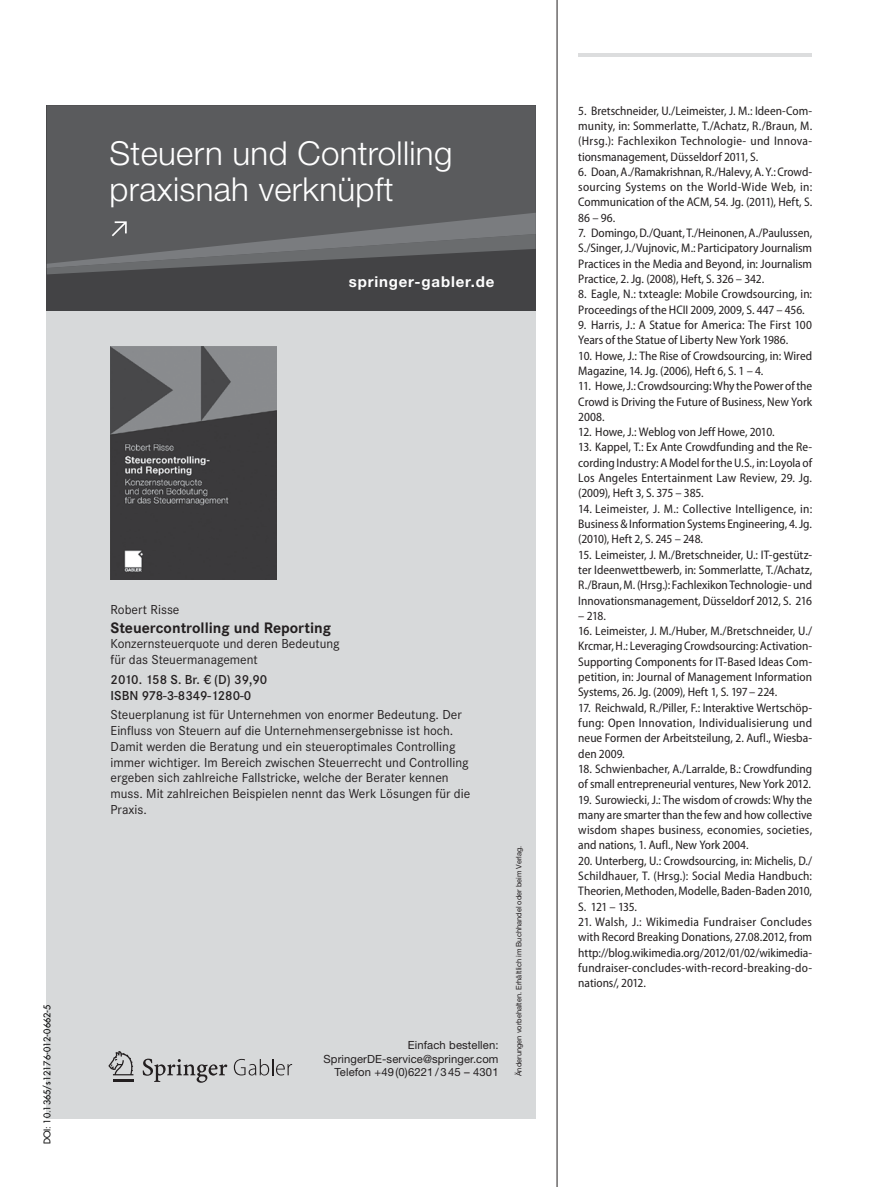
<style>
.page{position:relative;width:893px;height:1187px;background:#fff}
.page>*{position:absolute;margin:0;border:0;box-sizing:border-box;transform-origin:0 0}
.t1{font:300 33px/36px "Helvetica Neue LT Std";letter-spacing:.01em;color:#fff}
.t2{font:700 15.75px "Corporate S";color:#231f20}
.t3{font:700 15px "Helvetica Neue LT Std";letter-spacing:.055em;color:#fff}
.t4{font:13.5px/15.8px "Corporate S";color:#231f20}
.t5{font:600 13.5px/16.5px "Corporate S";color:#231f20}
.t6{font:semi-condensed 12.45px/15.3px "Myriad Pro";color:#231f20;text-align:justify}
.t7{font:11.25px/13.5px "Helvetica Neue LT Std";letter-spacing:.01em;color:#231f20;text-align:right}
.t8{font:9px "Futura";color:#000}
.t9{font:7.5px "Helvetica Neue LT Std";color:#231f20}
</style>
<div class="page">
<hr style="left:578px;top:53px;width:234px;height:4px;background:#dcddde">
<hr style="left:557px;top:0;width:1px;height:1186px;background:#231f20">
<div style="left:47px;top:236px;width:489px;height:882px;background:#d7d9da"></div>
<img style="left:111px;top:346px;width:165px;height:233px">
<div style="left:47px;top:105px;width:489px;height:205px;background:#434345"></div>
<div style="left:47px;top:105px;width:489px;height:108px;background:#5a5b5d"></div>
<svg style="left:47px;top:213px;width:489px;height:61px"></svg>
<svg style="left:143px;top:1058px;width:84px;height:24px"></svg>
<hr style="left:113px;top:1079px;width:20px;height:2px;background:#231f20">
<svg style="left:108px;top:1051px;width:25px;height:24px"></svg>
<svg style="left:234px;top:1058px;width:58px;height:17px"></svg>
<p class="t8" style="left:43px;top:1144px;width:141px;rotate:-90deg">DOI: 10.1365/s12176-012-0662-5</p>
<h1 class="t1" style="left:109px;top:135px;width:344px">Steuern und Controlling praxisnah verknüpft</h1>
<p class="t3" style="left:349px;top:272px;width:147px">springer-gabler.de</p>
<p class="t4" style="left:111px;top:601px;width:70px">Robert Risse</p>
<p class="t2" style="left:111px;top:618px;width:222px">Steuercontrolling und Reporting</p>
<p class="t4" style="left:111px;top:636px;width:231px">Konzernsteuerquote und deren Bedeutung für das Steuermanagement</p>
<p class="t5" style="left:111px;top:671px;width:158px">2010. 158 S. Br. € (D) 39,90<br>ISBN 978-3-8349-1280-0</p>
<p class="t4" style="left:111px;top:707px;width:361px">Steuerplanung ist für Unternehmen von enormer Bedeutung. Der Einfluss von Steuern auf die Unternehmensergebnisse ist hoch.<br>Damit werden die Beratung und ein steueroptimales Controlling immer wichtiger. Im Bereich zwischen Steuerrecht und Controlling ergeben sich zahlreiche Fallstricke, welche der Berater kennen muss. Mit zahlreichen Beispielen nennt das Werk Lösungen für die Praxis.</p>
<p class="t7" style="left:323px;top:1038px;width:177px">Einfach bestellen:<br>SpringerDE-service@springer.com<br>Telefon +49 (0)6221 / 3 45 – 4301</p>
<p class="t9" style="left:514px;top:1076px;width:232px;rotate:-90deg">Änderungen vorbehalten. Erhältlich im Buchhandel oder beim Verlag.</p>
<p class="t6" style="left:578px;top:103px;width:235px">5. Bretschneider, U./Leimeister, J. M.: Ideen-Com&shy;munity, in: Sommerlatte, T./Achatz, R./Braun, M. (Hrsg.): Fachlexikon Technologie- und Innova&shy;tionsmanagement, Düsseldorf 2011, S.</p>
<p class="t6" style="left:578px;top:164px;width:235px">6. Doan,A./Ramakrishnan, R./Halevy,A. Y.: Crowd&shy;sourcing Systems on the World-Wide Web, in:<br>Communication of the ACM, 54. Jg. (2011), Heft, S.<br>86 – 96.</p>
<p class="t6" style="left:578px;top:225px;width:235px">7. Domingo,D./Quant, T./Heinonen,A./Paulussen, S./Singer, J./Vujnovic, M.: Participatory Journalism Practices in the Media and Beyond, in: Journalism Practice, 2. Jg. (2008), Heft, S. 326 – 342.</p>
<p class="t6" style="left:578px;top:287px;width:235px">8. Eagle, N.: txteagle: Mobile Crowdsourcing, in:<br>Proceedings of the HCII 2009, 2009, S. 447 – 456.</p>
<p class="t6" style="left:578px;top:317px;width:235px">9. Harris, J.: A Statue for America: The First 100<br>Years of the Statue of Liberty New York 1986.</p>
<p class="t6" style="left:578px;top:348px;width:235px">10. Howe, J.: The Rise of Crowdsourcing, in: Wired<br>Magazine, 14. Jg. (2006), Heft 6, S. 1 – 4.</p>
<p class="t6" style="left:578px;top:378px;width:235px">11. Howe,J.: Crowdsourcing:Why the Power ofthe Crowd is Driving the Future of Business, New York 2008.</p>
<p class="t6" style="left:578px;top:424px;width:198px">12. Howe, J.: Weblog von Jeff Howe, 2010.</p>
<p class="t6" style="left:578px;top:440px;width:235px">13. Kappel, T.: Ex Ante Crowdfunding and the Re&shy;cording Industry: AModel fortheU.S., in: Loyola of Los Angeles Entertainment Law Review, 29. Jg. (2009), Heft 3, S. 375 – 385.</p>
<p class="t6" style="left:578px;top:501px;width:235px">14. Leimeister, J. M.: Collective Intelligence, in:<br>Business&amp;Information Systems Engineering, 4.Jg. (2010), Heft 2, S. 245 – 248.</p>
<p class="t6" style="left:578px;top:547px;width:235px">15. Leimeister, J. M./Bretschneider, U.: IT-gestütz&shy;ter Ideenwettbewerb, in: Sommerlatte, T./Achatz, R./Braun,M.(Hrsg.): Fachlexikon Technologie- und Innovationsmanagement, Düsseldorf 2012, S. 216</p>
<p class="t6" style="left:578px;top:608px;width:29px">– 218.</p>
<p class="t6" style="left:578px;top:623px;width:235px">16. Leimeister, J. M./Huber, M./Bretschneider, U./ Krcmar,H.: Leveraging Crowdsourcing:Activation-Supporting Components for IT-Based Ideas Com&shy;petition, in: Journal of Management Information Systems, 26. Jg. (2009), Heft 1, S. 197– 224.</p>
<p class="t6" style="left:578px;top:700px;width:235px">17. Reichwald, R./Piller, F.: Interaktive Wertschöp&shy;fung: Open Innovation, Individualisierung und neue Formen der Arbeitsteilung, 2. Aufl., Wiesba&shy;den 2009.</p>
<p class="t6" style="left:578px;top:761px;width:235px">18. Schwienbacher, A./Larralde, B.: Crowdfunding of small entrepreneurial ventures, New York 2012.</p>
<p class="t6" style="left:578px;top:792px;width:235px">19. Surowiecki, J.: The wisdom of crowds: Why the many are smarter than the few and how collective wisdom shapes business, economies, societies, and nations, 1. Aufl., New York 2004.</p>
<p class="t6" style="left:578px;top:853px;width:235px">20. Unterberg, U.: Crowdsourcing, in: Michelis, D./ Schildhauer, T. (Hrsg.): Social Media Handbuch:<br>Theorien,Methoden,Modelle, Baden-Baden 2010, S. 121 – 135.</p>
<p class="t6" style="left:578px;top:914px;width:235px">21. Walsh, J.: Wikimedia Fundraiser Concludes with Record Breaking Donations, 27.08.2012, from http://blog.wikimedia.org/2012/01/02/wikimedia&shy;fundraiser-concludes-with-record-breaking-do&shy;nations/, 2012.</p>
</div>
